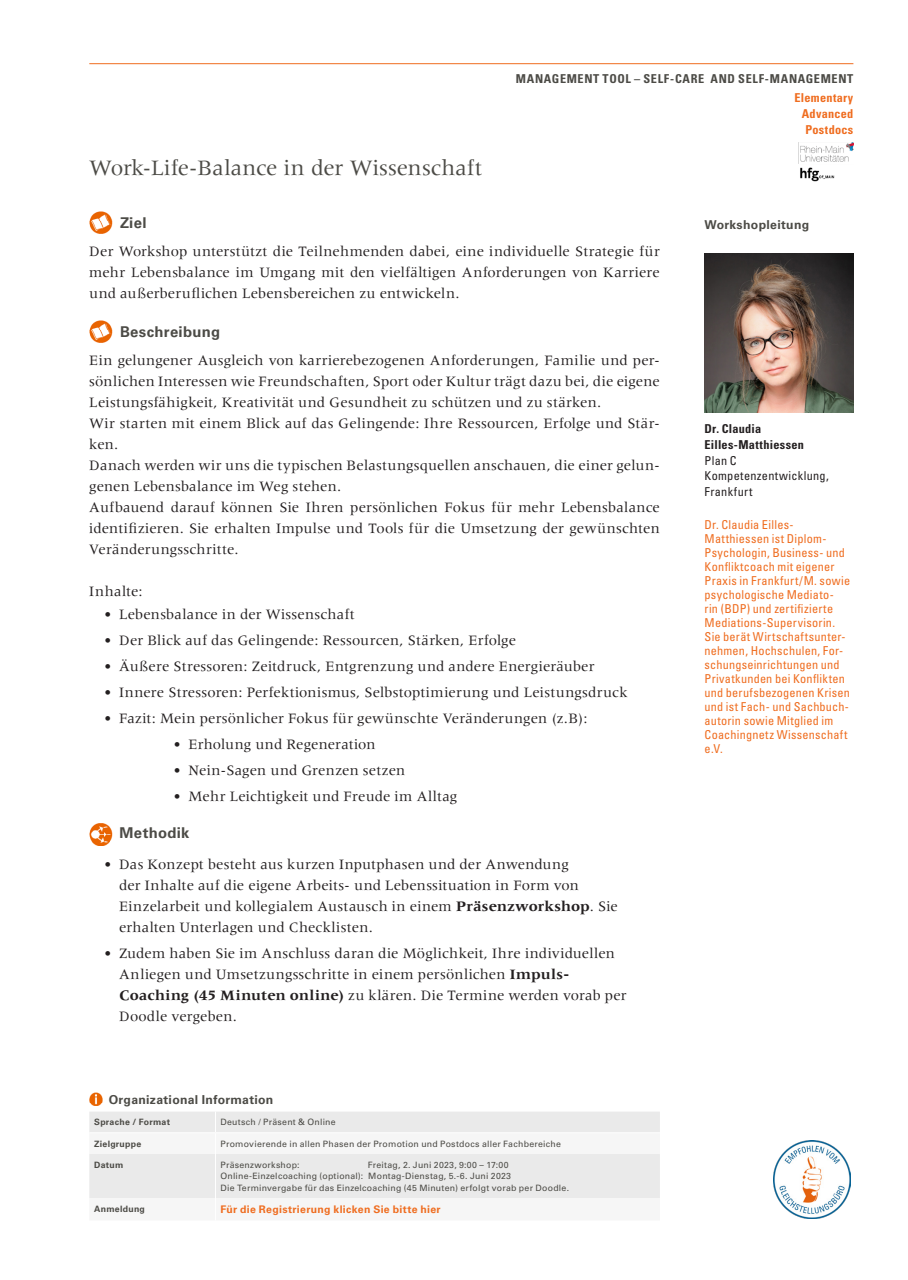
<style>
.page{position:relative;width:908px;height:1280px;background:#fff}
.page>*{position:absolute;margin:0;border:0;box-sizing:border-box;transform-origin:0 0}
.Kurse{font:22.75px "Meridien LT Std";color:#4c4b46}
.mengentext{font:14.88px/21px "Meridien LT Std";letter-spacing:.01em;color:#231f20}
.mengentext-2{font:700 14.88px "Univers LT Std";letter-spacing:.02em;color:#4c4b46}
.Objective_Descriptio{font:700 14.88px "Univers LT Std";letter-spacing:.02em;color:#4c4b46}
.Trainer_Biografie{font:condensed 12.25px/14px "Univers LT Std";letter-spacing:.02em;color:#ef6d20}
.Trainer_Name{font:condensed 12.25px/15.8px "Univers LT Std";letter-spacing:.025em;color:#231f20}
.Kopf_Tools{font:700 condensed 12.25px "Univers LT Std";letter-spacing:.05em;color:#4c4b46}
.Kopf_links_Einstufun{font:700 condensed 12.25px "Univers LT Std";letter-spacing:.025em;color:#ef6d20}
.Tabelle_Headline{font:700 12.25px "Univers LT Std";letter-spacing:.025em;color:#4c4b46}
.Headlines__Trainer{font:700 12.25px "Univers LT Std";letter-spacing:.025em;color:#4c4b46}
.Tabelle_Mengentext{font:700 10.5px "Univers LT Std";letter-spacing:.03em;color:#ef6d20}
.Tabelle_Mengentext-2{font:8.75px "Univers LT Std";letter-spacing:.025em;color:#4c4b46}
.Tabelle_Bold{font:700 8.75px "Univers LT Std";letter-spacing:.03em;color:#4c4b46}
.s1{font-family:"Meridien";font-weight:700}
.s2{font-weight:700}
</style>
<div class="page">
<hr style="left:89px;top:63px;width:764px;height:1px;background:#ef6d20">
<img style="left:800px;top:142px;width:53px;height:40px">
<img style="left:89px;top:211px;width:24px;height:23px">
<img style="left:89px;top:320px;width:24px;height:23px">
<img style="left:89px;top:823px;width:23px;height:22px">
<img style="left:89px;top:1093px;width:14px;height:13px">
<div style="left:89px;top:1112px;width:571px;height:20px;background:#eaeaea"></div>
<div style="left:89px;top:1154px;width:571px;height:44px;background:#eaeaea"></div>
<svg style="left:215px;top:1112px;width:1px;height:20px"></svg>
<hr style="left:215px;top:1154px;width:1px;height:44px;background:#fff">
<img style="left:773px;top:1141px;width:78px;height:77px">
<img style="left:704px;top:253px;width:149px;height:159px">
<p class="Kurse" style="left:89px;top:155px;width:394px">Work-Life-Balance in der Wissenschaft</p>
<p class="Kopf_Tools" style="left:516px;top:71px;width:339px">MANAGEMENT TOOL – SELF-CARE AND SELF-MANAGEMENT</p>
<p class="Kopf_links_Einstufun" style="left:794px;top:90px;width:60px">Elementary</p>
<p class="Kopf_links_Einstufun" style="left:801px;top:106px;width:53px">Advanced</p>
<p class="Kopf_links_Einstufun" style="left:805px;top:122px;width:50px">Postdocs</p>
<p class="mengentext-2" style="left:120px;top:214px;width:28px">Ziel</p>
<p class="mengentext" style="left:89px;top:240px;width:572px;text-align:justify">Der Workshop unterstützt die Teilnehmenden dabei, eine individuelle Strategie für mehr Lebensbalance im Umgang mit den vielfältigen Anforderungen von Karriere und außerberuflichen Lebensbereichen zu entwickeln.</p>
<p class="Objective_Descriptio" style="left:120px;top:323px;width:102px">Beschreibung</p>
<p class="mengentext" style="left:89px;top:349px;width:572px;text-align:justify">Ein gelungener Ausgleich von karrierebezogenen Anforderungen, Familie und per&shy;sönlichen Interessen wie Freundschaften, Sport oder Kultur trägt dazu bei, die eigene Leistungsfähigkeit, Kreativität und Gesundheit zu schützen und zu stärken.</p>
<p class="mengentext" style="left:89px;top:412px;width:572px">Wir starten mit einem Blick auf das Gelingende: Ihre Ressourcen, Erfolge und Stär&shy;ken.</p>
<p class="mengentext" style="left:89px;top:454px;width:572px">Danach werden wir uns die typischen Belastungsquellen anschauen, die einer gelun&shy;genen Lebensbalance im Weg stehen.</p>
<p class="mengentext" style="left:89px;top:496px;width:572px;text-align:justify">Aufbauend darauf können Sie Ihren persönlichen Fokus für mehr Lebensbalance identifizieren. Sie erhalten Impulse und Tools für die Umsetzung der gewünschten Veränderungsschritte.</p>
<p class="mengentext" style="left:89px;top:580px;width:55px">Inhalte:</p>
<p class="mengentext" style="left:104px;top:604px;width:252px">• Lebensbalance in der Wissenschaft</p>
<p class="mengentext" style="left:104px;top:630px;width:413px">• Der Blick auf das Gelingende: Ressourcen, Stärken, Erfolge</p>
<p class="mengentext" style="left:104px;top:656px;width:492px">• Äußere Stressoren: Zeitdruck, Entgrenzung und andere Energieräuber</p>
<p class="mengentext" style="left:104px;top:682px;width:525px">• Innere Stressoren: Perfektionismus, Selbstoptimierung und Leistungsdruck</p>
<p class="mengentext" style="left:104px;top:708px;width:485px">• Fazit: Mein persönlicher Fokus für gewünschte Veränderungen (z.B):</p>
<p class="mengentext" style="left:174px;top:734px;width:203px">• Erholung und Regeneration</p>
<p class="mengentext" style="left:174px;top:760px;width:233px">• Nein-Sagen und Grenzen setzen</p>
<p class="mengentext" style="left:174px;top:785px;width:285px">• Mehr Leichtigkeit und Freude im Alltag</p>
<p class="mengentext-2" style="left:120px;top:824px;width:71px">Methodik</p>
<p class="mengentext" style="left:119px;top:853px;width:500px;text-indent:-15px">• Das Konzept besteht aus kurzen Inputphasen und der Anwendung<br>der Inhalte auf die eigene Arbeits- und Lebenssituation in Form von Einzelarbeit und kollegialem Austausch in einem <span class="s1">Präsenzworkshop</span>. Sie erhalten Unterlagen und Checklisten.</p>
<p class="mengentext" style="left:119px;top:942px;width:509px;text-indent:-15px">• Zudem haben Sie im Anschluss daran die Möglichkeit, Ihre individuellen Anliegen und Umsetzungsschritte in einem persönlichen <span class="s1">Impuls-Coaching (45 Minuten online)</span> zu klären. Die Termine werden vorab per Doodle vergeben.</p>
<p class="Tabelle_Headline" style="left:109px;top:1092px;width:166px">Organizational Information</p>
<p class="Tabelle_Bold" style="left:94px;top:1117px;width:77px">Sprache / Format</p>
<p class="Tabelle_Mengentext-2" style="left:220px;top:1117px;width:117px">Deutsch / Präsent &amp; Online</p>
<p class="Tabelle_Bold" style="left:94px;top:1138px;width:49px">Zielgruppe</p>
<p class="Tabelle_Mengentext-2" style="left:220px;top:1138px;width:342px">Promovierende in allen Phasen der Promotion und Postdocs aller Fachbereiche</p>
<p class="Tabelle_Bold" style="left:94px;top:1159px;width:31px">Datum</p>
<p class="Tabelle_Mengentext-2" style="left:220px;top:1159px;width:81px">Präsenzworkshop:</p>
<p class="Tabelle_Mengentext-2" style="left:368px;top:1159px;width:142px">Freitag, 2. Juni 2023, 9:00 – 17:00</p>
<p class="Tabelle_Mengentext-2" style="left:220px;top:1171px;width:292px">Online-Einzelcoaching (optional): Montag-Dienstag, 5.-6. Juni 2023</p>
<p class="Tabelle_Mengentext-2" style="left:220px;top:1182px;width:350px">Die Terminvergabe für das Einzelcoaching (45 Minuten) erfolgt vorab per Doodle.</p>
<p class="Tabelle_Bold" style="left:94px;top:1203px;width:52px">Anmeldung</p>
<p class="Tabelle_Mengentext" style="left:220px;top:1203px;width:222px">Für die Registrierung klicken Sie bitte hier</p>
<p class="Headlines__Trainer" style="left:704px;top:218px;width:106px">Workshopleitung</p>
<p class="Trainer_Name" style="left:704px;top:421px;width:126px"><span class="s2">Dr. Claudia<br>Eilles-Matthiessen<br></span>Plan C<br>Kompetenzentwicklung,<br>Frankfurt</p>
<p class="Trainer_Biografie" style="left:704px;top:518px;width:91px">Dr. Claudia Eilles-</p>
<p class="Trainer_Biografie" style="left:704px;top:532px;width:147px">Matthiessen ist Diplom-<br>Psychologin, Business- und<br>Konfliktcoach mit eigener<br>Praxis in Frankfurt/M. sowie psychologische Mediato&shy;rin (BDP) und zertifizierte<br>Mediations-Supervisorin.<br>Sie berät Wirtschaftsunter&shy;nehmen, Hochschulen, For&shy;schungseinrichtungen und<br>Privatkunden bei Konflikten und berufsbezogenen Krisen und ist Fach- und Sachbuch&shy;autorin sowie Mitglied im<br>Coachingnetz Wissenschaft e.V.</p>
</div>
